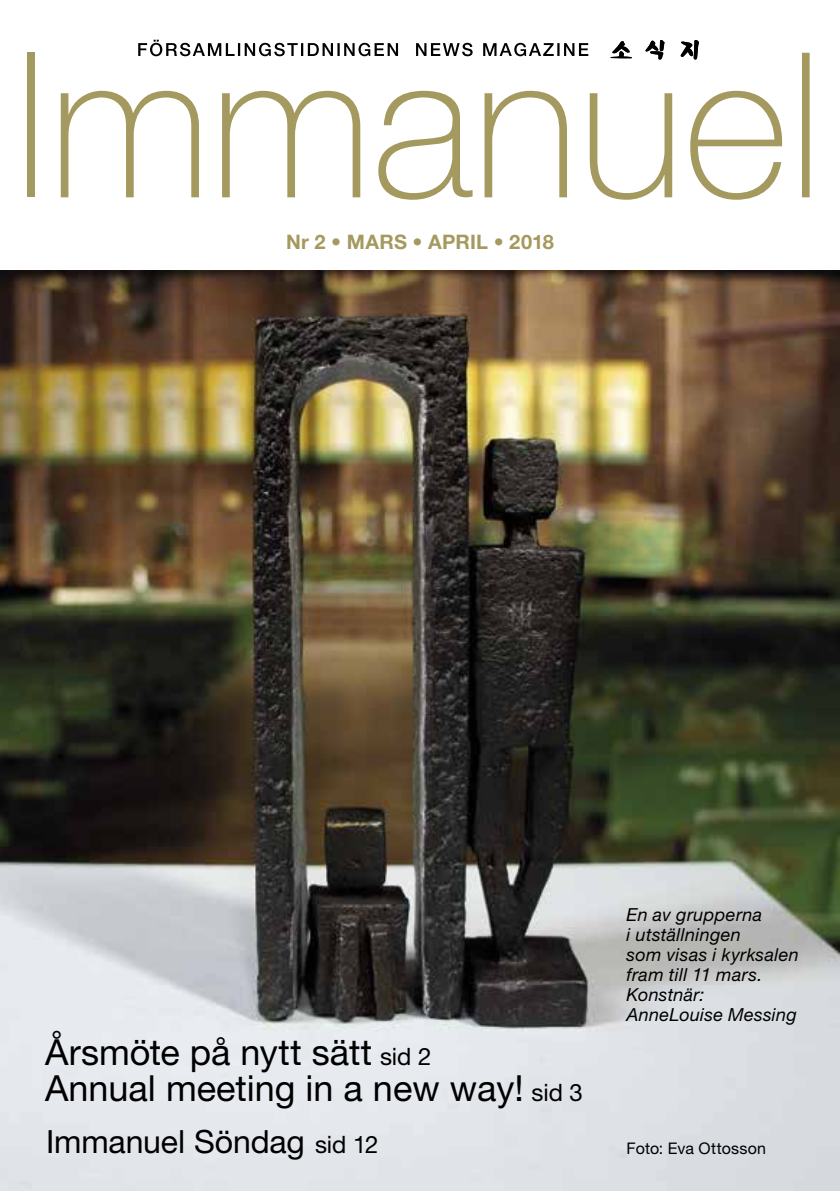
<style>
.page{position:relative;width:840px;height:1191px;background:#fff}
.page>*{position:absolute;margin:0;border:0;box-sizing:border-box;transform-origin:0 0}
.t1{font:36px/36px "Helvetica Neue LT Std";color:#000}
.t2{font:32px "Helvetica Neue LT Std";letter-spacing:-.005em;color:#000}
.t3{font:700 20px "Helvetica Neue LT Std";letter-spacing:.01em;color:#a4995f}
.t4{font:italic 18px/20px "Helvetica Neue LT Std";letter-spacing:.015em;color:#000}
.t5{font:16px "Helvetica Neue LT Std";letter-spacing:.01em;color:#000}
.s1{font-size:24px}
</style>
<div class="page">
<svg style="left:61px;top:53px;width:748px;height:147px"></svg>
<div style="left:27px;top:53px;width:8px;height:144px;background:#a4995f"></div>
<svg style="left:138px;top:40px;width:450px;height:16px"></svg>
<svg style="left:610px;top:41px;width:22px;height:17px"></svg>
<svg style="left:644px;top:40px;width:20px;height:20px"></svg>
<svg style="left:677px;top:40px;width:21px;height:20px"></svg>
<img style="left:0;top:271px;width:839px;height:920px">
<p class="t3" style="left:286px;top:229px;width:269px">Nr 2 • MARS • APRIL • 2018</p>
<h1 class="t1" style="left:45px;top:1033px;width:539px">Årsmöte på nytt sätt <span class="s1">sid 2<br></span>Annual meeting in a new way! <span class="s1">sid 3</span></h1>
<h2 class="t2" style="left:46px;top:1122px;width:333px">Immanuel Söndag <span class="s1">sid 12</span></h2>
<p class="t4" style="left:626px;top:904px;width:174px">En av grupperna<br>i utställningen<br>som visas i kyrksalen fram till 11 mars.<br>Konstnär:<br>AnneLouise Messing</p>
<p class="t5" style="left:626px;top:1138px;width:141px">Foto: Eva Ottosson</p>
</div>
